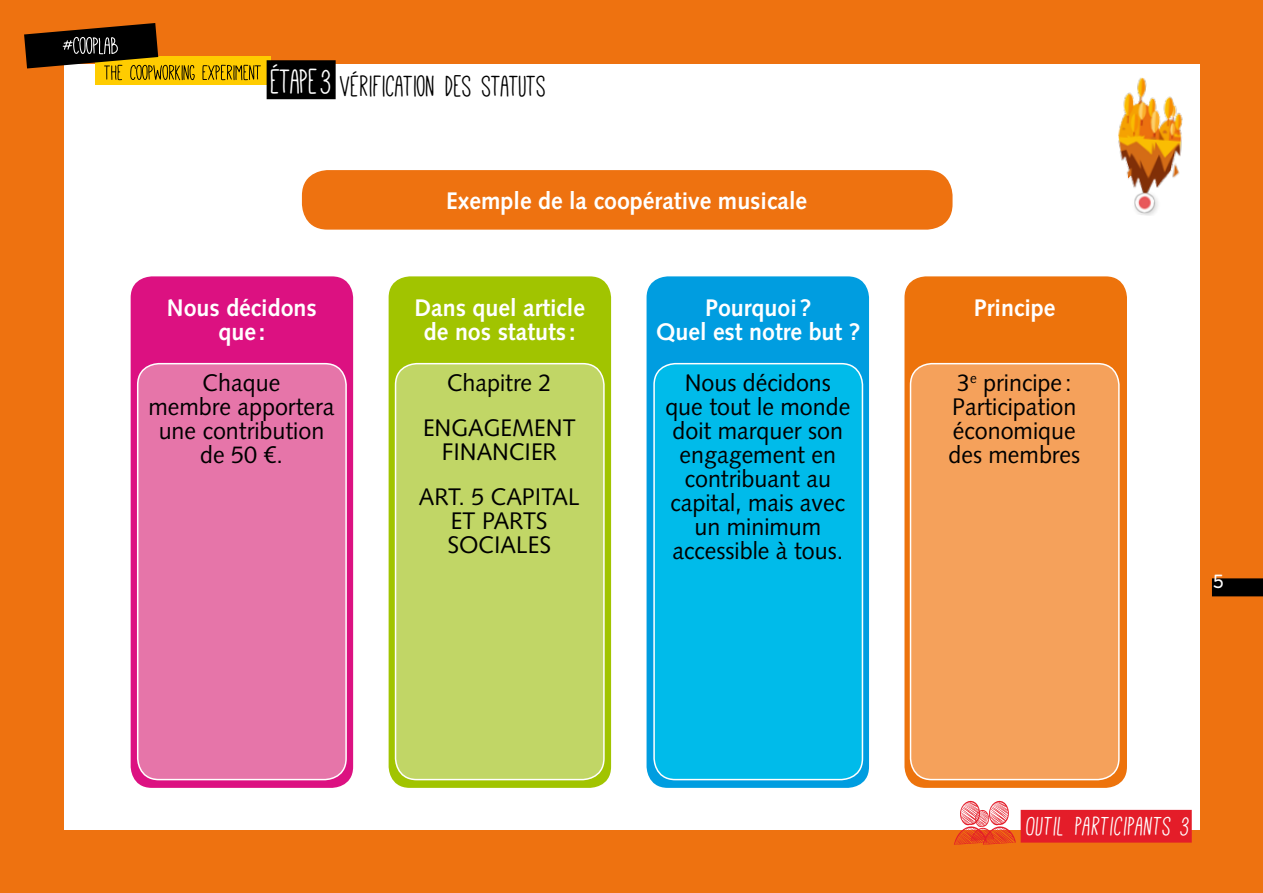
<style>
.page{position:relative;width:1263px;height:893px;background:#ee7210}
.page>*{position:absolute;margin:0;border:0;box-sizing:border-box;transform-origin:0 0}
.t1{font:33px "Mathlete Bulky";letter-spacing:.01em;color:#000}
.t2{font:29.4px "Mathlete Bulky Slant";letter-spacing:.04em;color:#fff}
.t3{font:24px/24px "Syntax LT Std";color:#000;text-align:center}
.t4{font:700 24px/24px "Syntax LT Std";color:#fff;text-align:center}
.t5{font:22.5px "Courier Prime Code";color:#fff}
.s1{font-size:38.4px;color:#fff}
</style>
<div class="page">
<div style="left:64px;top:64px;width:1135px;height:765px;background:#fff"></div>
<img style="left:1118px;top:77px;width:65px;height:139px">
<div style="left:95px;top:56px;width:176px;height:28px;background:#fc0"></div>
<svg style="left:24px;top:23px;width:237px;height:58px"></svg>
<div style="left:267px;top:60px;width:69px;height:39px;background:#000"></div>
<div style="left:302px;top:170px;width:650px;height:60px;background:#ee7210;border-radius:26px"></div>
<svg style="left:954px;top:800px;width:62px;height:45px"></svg>
<div style="left:1021px;top:810px;width:171px;height:33px;background:#e41d29"></div>
<div style="left:1212px;top:578px;width:51px;height:18px;background:#000"></div>
<div style="left:904px;top:276px;width:223px;height:512px;background:#ed730c;border-radius:21px"></div>
<div style="left:910px;top:364px;width:209px;height:416px;background:#f5a15b;border-radius:21px"></div>
<div style="left:910px;top:363px;width:210px;height:417px;border:2px solid #fff;border-radius:21px"></div>
<div style="left:131px;top:276px;width:222px;height:512px;background:#dc1181;border-radius:21px"></div>
<div style="left:138px;top:364px;width:208px;height:416px;background:#e675a9;border-radius:21px"></div>
<div style="left:137px;top:363px;width:210px;height:417px;border:2px solid #fff;border-radius:21px"></div>
<div style="left:389px;top:276px;width:222px;height:512px;background:#a1c400;border-radius:21px"></div>
<div style="left:396px;top:364px;width:208px;height:416px;background:#c1d666;border-radius:21px"></div>
<div style="left:395px;top:363px;width:210px;height:417px;border:2px solid #fff;border-radius:21px"></div>
<div style="left:646px;top:276px;width:223px;height:512px;background:#009de0;border-radius:21px"></div>
<div style="left:654px;top:364px;width:208px;height:416px;background:#00bbea;border-radius:21px"></div>
<div style="left:653px;top:363px;width:210px;height:417px;border:2px solid #fff;border-radius:21px"></div>
<h1 class="t1" style="left:271px;top:70px;width:277px"><span class="s1">ÉTAPE3</span> VÉRIFICATION DES STATUTS</h1>
<p class="t4" style="left:167px;top:296px;width:152px">Nous décidons que:</p>
<p class="t3" style="left:148px;top:371px;width:188px">Chaque<br>membre apportera une contribution de 50 €.</p>
<p class="t4" style="left:446px;top:189px;width:362px">Exemple de la coopérative musicale</p>
<p class="t4" style="left:414px;top:296px;width:172px">Dans quel article de nos statuts :</p>
<p class="t3" style="left:423px;top:360px;width:154px;line-height:45.3px">Chapitre 2<br>ENGAGEMENT</p>
<p class="t3" style="left:419px;top:429px;width:162px;line-height:45.3px">FINANCIER<br>ART. 5 CAPITAL</p>
<p class="t3" style="left:447px;top:509px;width:105px;text-align:left">et PARTS<br>SOCIALES</p>
<p class="t4" style="left:656px;top:296px;width:206px">Pourquoi?<br>Quel est notre but ?</p>
<p class="t3" style="left:665px;top:371px;width:187px">Nous décidons que tout le monde doit marquer son engagement en contribuant au capital, mais avec un minimum accessible à tous.</p>
<p class="t4" style="left:974px;top:296px;width:83px">Principe</p>
<p class="t3" style="left:948px;top:371px;width:133px">3<sup>e</sup> principe:<br>Participation économique des membres</p>
<p class="t5" style="left:1212px;top:568px;width:15px">5</p>
<p class="t2" style="left:1027px;top:812px;width:164px">OUTIL PARTICIPANTS 3</p>
</div>
